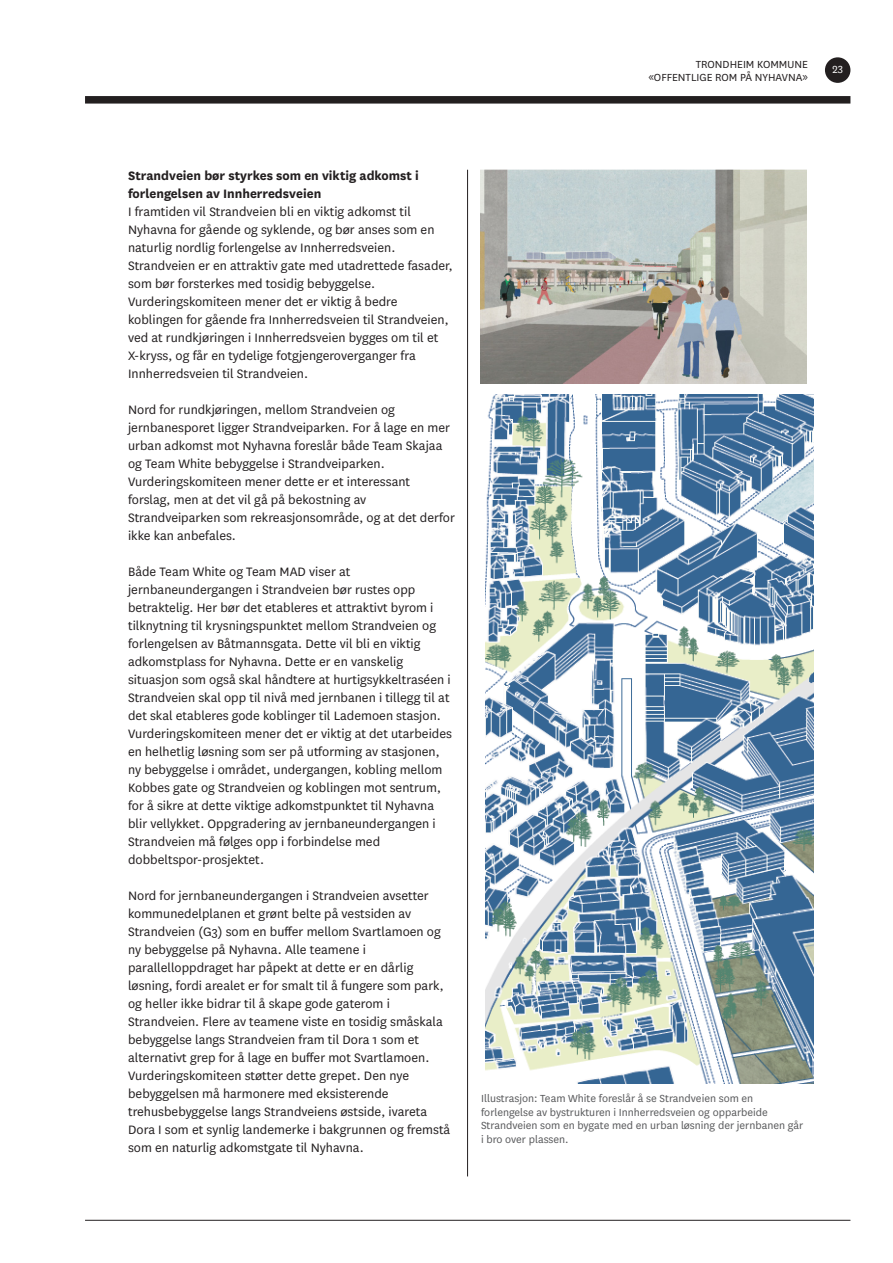
<style>
.page{position:relative;width:893px;height:1263px;background:#fff}
.page>*{position:absolute;margin:0;border:0;box-sizing:border-box;transform-origin:0 0}
.brød{font:14.25px/18px "National";color:#231f20}
.brød-2{font:700 14.25px/18px "National";color:#231f20}
.bildetekst{font:12px/13.5px "National";color:#57585a}
.t1{font:12px/13.5px "National";color:#231f20;text-align:right}
.t2{font:12px "National";color:#fff}
</style>
<div class="page">
<div style="left:825px;top:57px;width:25px;height:26px;background:#231f20;border-radius:50%"></div>
<hr style="left:85px;top:1220px;width:765px;height:1px;background:#231f20">
<div style="left:85px;top:96px;width:765px;height:8px;background:#231f20"></div>
<hr style="left:467px;top:170px;width:1px;height:1006px;background:#231f20">
<img style="left:485px;top:394px;width:328px;height:689px">
<img style="left:480px;top:170px;width:326px;height:213px">
<p class="t1" style="left:648px;top:57px;width:161px">TRONDHEIM KOMMUNE «OFFENTLIGE ROM PÅ NYHAVNA»</p>
<p class="t2" style="left:832px;top:62px;width:12px">23</p>
<p class="brød-2" style="left:128px;top:166px;width:292px">Strandveien bør styrkes som en viktig adkomst i forlengelsen av Innherredsveien</p>
<p class="brød" style="left:128px;top:202px;width:326px">I framtiden vil Strandveien bli en viktig adkomst til Nyhavna for gående og syklende, og bør anses som en naturlig nordlig forlengelse av Innherredsveien.<br>Strandveien er en attraktiv gate med utadrettede fasader, som bør forsterkes med tosidig bebyggelse.<br>Vurderingskomiteen mener det er viktig å bedre koblingen for gående fra Innherredsveien til Strandveien, ved at rundkjøringen i Innherredsveien bygges om til et X-kryss, og får en tydelige fotgjengeroverganger fra Innherredsveien til Strandveien.</p>
<p class="brød" style="left:128px;top:400px;width:328px">Nord for rundkjøringen, mellom Strandveien og jernbanesporet ligger Strandveiparken. For å lage en mer urban adkomst mot Nyhavna foreslår både Team Skajaa og Team White bebyggelse i Strandveiparken.<br>Vurderingskomiteen mener dette er et interessant forslag, men at det vil gå på bekostning av Strandveiparken som rekreasjonsområde, og at det derfor ikke kan anbefales.</p>
<p class="brød" style="left:128px;top:562px;width:325px">Både Team White og Team MAD viser at jernbaneundergangen i Strandveien bør rustes opp betraktelig. Her bør det etableres et attraktivt byrom i tilknytning til krysningspunktet mellom Strandveien og forlengelsen av Båtmannsgata. Dette vil bli en viktig adkomstplass for Nyhavna. Dette er en vanskelig situasjon som også skal håndtere at hurtigsykkeltraséen i Strandveien skal opp til nivå med jernbanen i tillegg til at det skal etableres gode koblinger til Lademoen stasjon.<br>Vurderingskomiteen mener det er viktig at det utarbeides en helhetlig løsning som ser på utforming av stasjonen, ny bebyggelse i området, undergangen, kobling mellom Kobbes gate og Strandveien og koblingen mot sentrum, for å sikre at dette viktige adkomstpunktet til Nyhavna blir vellykket. Oppgradering av jernbaneundergangen i Strandveien må følges opp i forbindelse med dobbeltspor-prosjektet.</p>
<p class="brød" style="left:128px;top:886px;width:324px">Nord for jernbaneundergangen i Strandveien avsetter kommunedelplanen et grønt belte på vestsiden av Strandveien (G3) som en buffer mellom Svartlamoen og ny bebyggelse på Nyhavna. Alle teamene i parallelloppdraget har påpekt at dette er en dårlig løsning, fordi arealet er for smalt til å fungere som park, og heller ikke bidrar til å skape gode gaterom i Strandveien. Flere av teamene viste en tosidig småskala bebyggelse langs Strandveien fram til Dora 1 som et alternativt grep for å lage en buffer mot Svartlamoen.<br>Vurderingskomiteen støtter dette grepet. Den nye bebyggelsen må harmonere med eksisterende trehusbebyggelse langs Strandveiens østside, ivareta Dora I som et synlig landemerke i bakgrunnen og fremstå som en naturlig adkomstgate til Nyhavna.</p>
<p class="bildetekst" style="left:481px;top:1091px;width:324px">Illustrasjon: Team White foreslår å se Strandveien som en forlengelse av bystrukturen i Innherredsveien og opparbeide Strandveien som en bygate med en urban løsning der jernbanen går i bro over plassen.</p>
</div>
